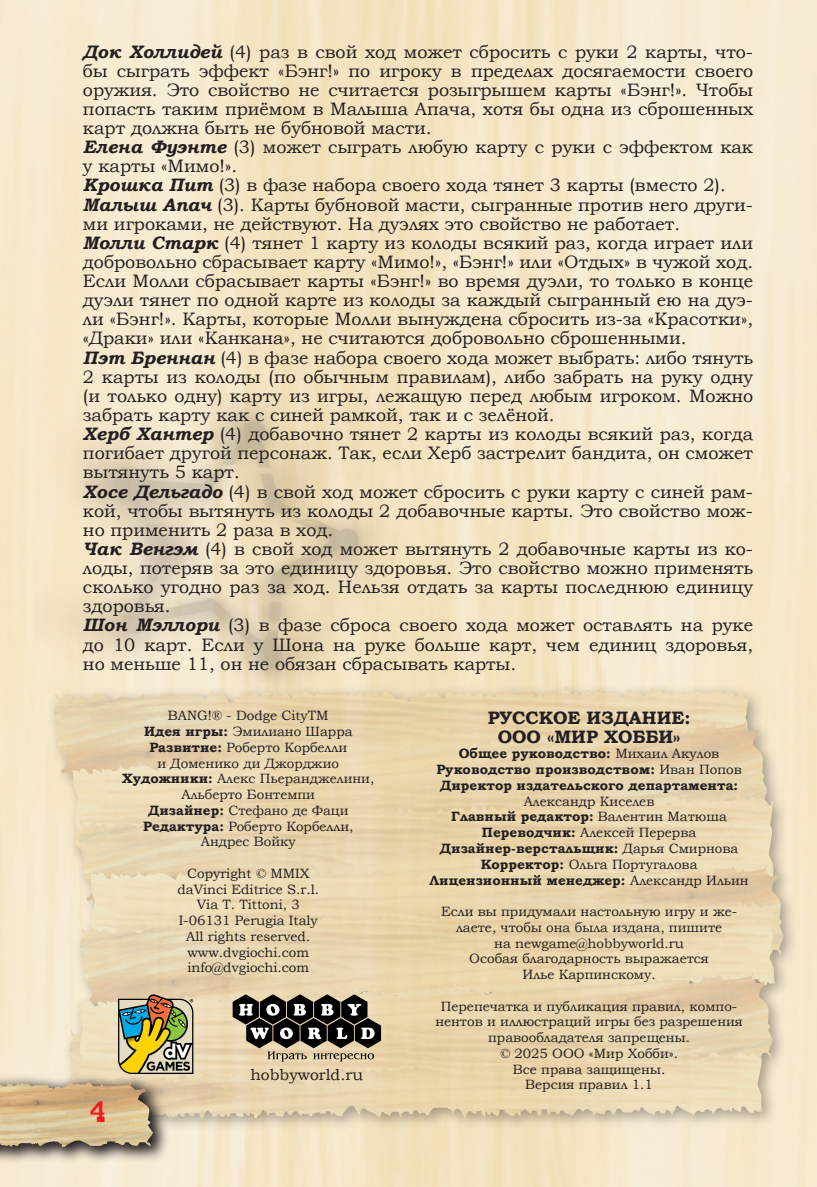
<style>
.page{position:relative;width:817px;height:1187px;background:#fff}
.page>*{position:absolute;margin:0;border:0;box-sizing:border-box;transform-origin:0 0}
.t1{font:31.5px "Traktir";color:#ee1d23;scale:1.5 1}
.t2{font:18px/19.1px "Bookman Old Style";color:#231f20}
.t3{font:700 18px/19.1px "Bookman Old Style";color:#231f20;text-align:center}
.t4{font:15.75px "Bookman Old Style";color:#231f20}
.t5{font:13.5px/15.8px "Bookman Old Style";color:#231f20;text-align:center}
.t6{font:700 13.5px/15.8px "Bookman Old Style";color:#231f20;text-align:center}
.s1{font-weight:700;font-style:italic}
.s2{font-weight:700}
.s3{font-weight:400}
</style>
<div class="page">
<div style="left:47px;top:679px;width:752px;height:455px;background:#231f20;opacity:.75"></div>
<img style="left:54px;top:686px;width:511px;height:95px">
<img style="left:72px;top:720px;width:674px;height:102px">
<img style="left:79px;top:795px;width:657px;height:109px">
<img style="left:88px;top:865px;width:677px;height:60px">
<img style="left:80px;top:901px;width:657px;height:71px">
<img style="left:69px;top:1023px;width:511px;height:97px">
<img style="left:76px;top:972px;width:676px;height:79px">
<svg style="left:0;top:1072px;width:170px;height:92px;background:#c5b9a5"></svg>
<img style="left:0;top:1081px;width:153px;height:65px">
<img style="left:118px;top:994px;width:75px;height:79px">
<svg style="left:232px;top:994px;width:149px;height:67px;background:#736b5c"></svg>
<p class="t2" style="left:83px;top:42px;width:671px"><span class="s1">Док Холлидей</span> (4) раз в свой ход может сбросить с руки 2 карты, что&shy;бы сыграть эффект «Бэнг!» по игроку в пределах досягаемости своего оружия. Это свойство не считается розыгрышем карты «Бэнг!». Чтобы попасть таким приёмом в Малыша Апача, хотя бы одна из сброшенных карт должна быть не бубновой масти.<br><span class="s1">Елена Фуэнте</span> (3) может сыграть любую карту с руки с эффектом как у карты «Мимо!».<br><span class="s1">Крошка Пит</span> (3) в фазе набора своего хода тянет 3 карты (вместо 2).<br><span class="s1">Малыш Апач</span> (3). Карты бубновой масти, сыгранные против него други&shy;ми игроками, не действуют. На дуэлях это свойство не работает.<br><span class="s1">Молли Старк</span> (4) тянет 1 карту из колоды всякий раз, когда играет или добровольно сбрасывает карту «Мимо!», «Бэнг!» или «Отдых» в чужой ход.<br>Если Молли сбрасывает карты «Бэнг!» во время дуэли, то только в конце дуэли тянет по одной карте из колоды за каждый сыгранный ею на дуэ&shy;ли «Бэнг!». Карты, которые Молли вынуждена сбросить из-за «Красотки», «Драки» или «Канкана», не считаются добровольно сброшенными.<br><span class="s1">Пэт Бреннан</span> (4) в фазе набора своего хода может выбрать: либо тянуть 2 карты из колоды (по обычным правилам), либо забрать на руку одну (и только одну) карту из игры, лежащую перед любым игроком. Можно забрать карту как с синей рамкой, так и с зелёной.<br><span class="s1">Херб Хантер</span> (4) добавочно тянет 2 карты из колоды всякий раз, когда погибает другой персонаж. Так, если Херб застрелит бандита, он сможет вытянуть 5 карт.<br><span class="s1">Хосе Дельгадо</span> (4) в свой ход может сбросить с руки карту с синей рам&shy;кой, чтобы вытянуть из колоды 2 добавочные карты. Это свойство мож&shy;но применить 2 раза в ход.<br><span class="s1">Чак Венгэм</span> (4) в свой ход может вытянуть 2 добавочные карты из ко&shy;лоды, потеряв за это единицу здоровья. Это свойство можно применять сколько угодно раз за ход. Нельзя отдать за карты последнюю единицу здоровья.<br><span class="s1">Шон Мэллори</span> (3) в фазе сброса своего хода может оставлять на руке до 10 карт. Если у Шона на руке больше карт, чем единиц здоровья, но меньше 11, он не обязан сбрасывать карты.</p>
<p class="t5" style="left:122px;top:707px;width:253px">BANG!® - Dodge CityTM<br><span class="s2">Идея игры:</span> Эмилиано Шарра<br><span class="s2">Развитие:</span> Роберто Корбелли<br>и Доменико ди Джорджио<br><span class="s2">Художники:</span> Алекс Пьеранджелини,<br>Альберто Бонтемпи<br><span class="s2">Дизайнер:</span> Стефано де Фаци<br><span class="s2">Редактура:</span> Роберто Корбелли,<br>Андрес Войку</p>
<p class="t5" style="left:177px;top:865px;width:143px">Copyright © MMIX daVinci Editrice S.r.l.<br>Via T. Tittoni, 3<br>I-06131 Perugia Italy<br>All rights reserved. www.dvgiochi.com info@dvgiochi.com</p>
<h1 class="t1" style="left:90px;top:1096px;width:12px">4</h1>
<p class="t4" style="left:250px;top:1064px;width:114px">hobbyworld.ru</p>
<p class="t3" style="left:487px;top:707px;width:204px">РУССКОЕ ИЗДАНИЕ:<br>ООО «МИР ХОББИ»</p>
<p class="t6" style="left:436px;top:745px;width:307px">Общее руководство: <span class="s3">Михаил Акулов<br></span>Руководство производством: <span class="s3">Иван Попов<br></span>Директор издательского департамента:</p>
<p class="t5" style="left:429px;top:793px;width:320px">Александр Киселев<br><span class="s2">Главный редактор:</span> Валентин Матюша<br><span class="s2">Переводчик:</span> Алексей Перерва<br><span class="s2">Дизайнер-верстальщик:</span> Дарья Смирнова<br><span class="s2">Корректор:</span> Ольга Португалова<br><span class="s2">Лицензионный менеджер:</span> Александр Ильин</p>
<p class="t5" style="left:441px;top:903px;width:297px">Если вы придумали настольную игру и же&shy;лаете, чтобы она была издана, пишите<br>на newgame@hobbyworld.ru<br>Особая благодарность выражается<br>Илье Карпинскому.</p>
<p class="t5" style="left:435px;top:998px;width:309px">Перепечатка и публикация правил, компо&shy;нентов и иллюстраций игры без разрешения правообладателя запрещены.<br>© 2025 ООО «Мир Хобби».<br>Все права защищены.<br>Версия правил 1.1</p>
</div>
